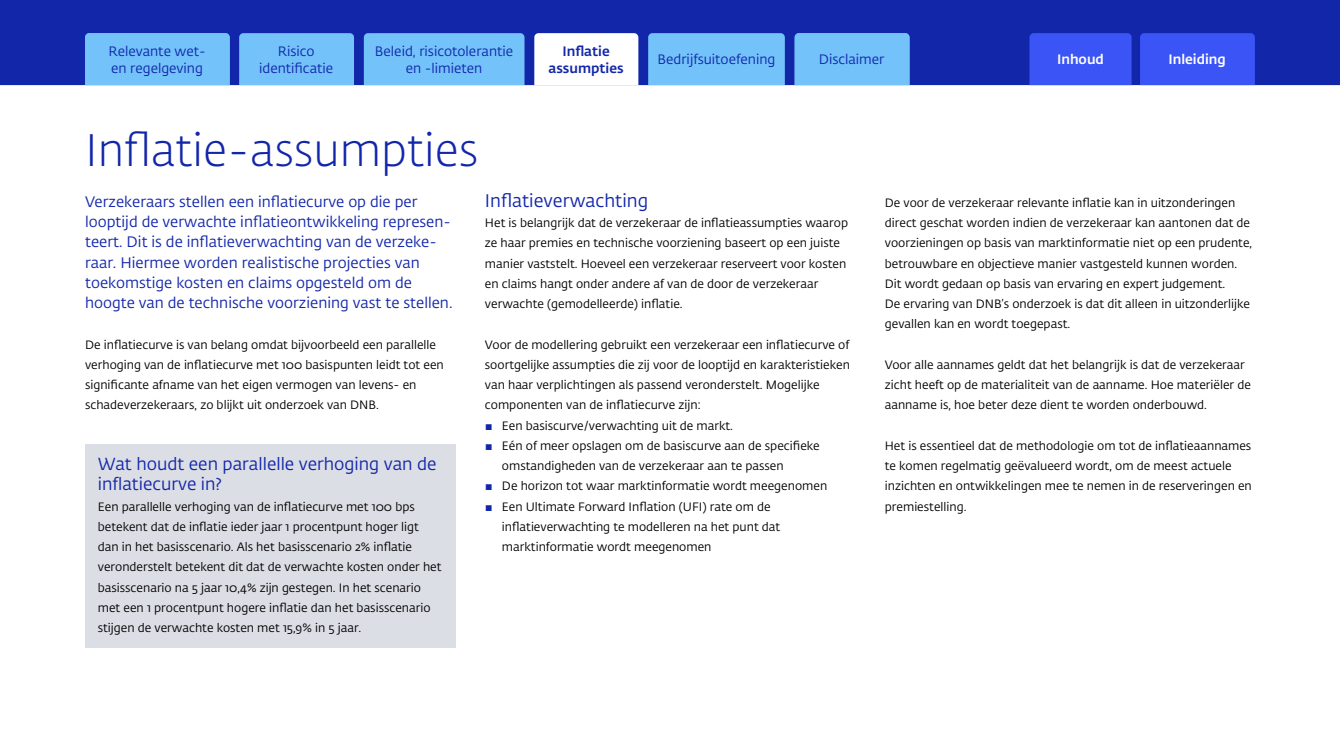
<style>
.page{position:relative;width:1340px;height:754px;background:#fff}
.page>*{position:absolute;margin:0;border:0;box-sizing:border-box;transform-origin:0 0}
.H2_Hoofdstuktitel{font:300 45px "DNB Fedra";color:#1226aa}
.H3_Paragraafkop{font:18px "DNB Fedra";color:#1226aa}
.H4_Kader_Kop{font:17.25px/20.2px "DNB Fedra";color:#1226aa}
.P_Intro{font:15px/20.2px "DNB Fedra";color:#1226aa}
.t1{font:13.5px/16.5px "DNB Fedra";color:#1226aa;text-align:center}
.t2{font:500 13.5px/16.5px "DNB Fedra";color:#1226aa;text-align:center}
.t3{font:500 13.5px "DNB Fedra";color:#fff}
.P_Broodtekst{font:12px/20.2px "DNB Fedra";color:#000}
.P_Kader_broodtekst{font:12px/20.2px "DNB Fedra";color:#000}
.s1{font-size:10.5px;color:#1226aa}
</style>
<div class="page">
<div style="left:0;top:0;width:1339px;height:85px;background:#1226aa"></div>
<div style="left:1140px;top:33px;width:114px;height:52px;background:#3b54f5"></div>
<div style="left:1029px;top:33px;width:102px;height:52px;background:#3b54f5"></div>
<div style="left:239px;top:33px;width:115px;height:52px;background:#73c2fa"></div>
<div style="left:364px;top:33px;width:160px;height:52px;background:#73c2fa"></div>
<svg style="left:534px;top:33px;width:104px;height:52px"></svg>
<div style="left:648px;top:33px;width:136px;height:52px;background:#73c2fa"></div>
<div style="left:85px;top:33px;width:145px;height:52px;background:#73c2fa"></div>
<div style="left:794px;top:33px;width:115px;height:52px;background:#73c2fa"></div>
<div style="left:85px;top:444px;width:370px;height:67px;background:#dcdee5"></div>
<div style="left:85px;top:488px;width:370px;height:159px;background:#dcdee5"></div>
<p class="t1" style="left:259px;top:43px;width:76px">Risico identificatie</p>
<p class="t1" style="left:375px;top:43px;width:140px">Beleid, risicotolerantie en -limieten</p>
<p class="t2" style="left:548px;top:43px;width:76px">Inflatie assumpties</p>
<p class="t1" style="left:657px;top:52px;width:119px">Bedrijfsuitoefening</p>
<p class="t1" style="left:108px;top:43px;width:99px;text-align:left">Relevante wet&shy;en -regelgeving</p>
<p class="t1" style="left:818px;top:52px;width:67px">Disclaimer</p>
<p class="t3" style="left:1057px;top:51px;width:48px">Inhoud</p>
<p class="t3" style="left:1168px;top:51px;width:59px">Inleiding</p>
<h2 class="H2_Hoofdstuktitel" style="left:85px;top:123px;width:395px">Inflatie-assumpties</h2>
<p class="P_Intro" style="left:85px;top:191px;width:369px">Verzekeraars stellen een inflatiecurve op die per looptijd de verwachte inflatieontwikkeling represen&shy;teert. Dit is de inflatieverwachting van de verzeke&shy;raar. Hiermee worden realistische projecties van toekomstige kosten en claims opgesteld om de hoogte van de technische voorziening vast te stellen.</p>
<p class="P_Broodtekst" style="left:85px;top:334px;width:360px">De inflatiecurve is van belang omdat bijvoorbeeld een parallelle verhoging van de inflatiecurve met 100 basispunten leidt tot een significante afname van het eigen vermogen van levens- en schadeverzekeraars, zo blijkt uit onderzoek van DNB.</p>
<h4 class="H4_Kader_Kop" style="left:98px;top:454px;width:340px">Wat houdt een parallelle verhoging van de inflatiecurve in?</h4>
<p class="P_Kader_broodtekst" style="left:98px;top:496px;width:345px">Een parallelle verhoging van de inflatiecurve met 100 bps betekent dat de inflatie ieder jaar 1 procentpunt hoger ligt dan in het basisscenario. Als het basisscenario 2% inflatie veronderstelt betekent dit dat de verwachte kosten onder het basisscenario na 5 jaar 10,4% zijn gestegen. In het scenario met een 1 procentpunt hogere inflatie dan het basisscenario stijgen de verwachte kosten met 15,9% in 5 jaar.</p>
<h3 class="H3_Paragraafkop" style="left:485px;top:189px;width:165px">Inflatieverwachting</h3>
<p class="P_Broodtekst" style="left:485px;top:213px;width:364px">Het is belangrijk dat de verzekeraar de inflatieassumpties waarop ze haar premies en technische voorziening baseert op een juiste manier vaststelt. Hoeveel een verzekeraar reserveert voor kosten en claims hangt onder andere af van de door de verzekeraar verwachte (gemodelleerde) inflatie.</p>
<p class="P_Broodtekst" style="left:485px;top:334px;width:366px">Voor de modellering gebruikt een verzekeraar een inflatiecurve of soortgelijke assumpties die zij voor de looptijd en karakteristieken van haar verplichtingen als passend veronderstelt. Mogelijke componenten van de inflatiecurve zijn:</p>
<p class="P_Broodtekst" style="left:485px;top:415px;width:250px"><span class="s1">▪</span> Een basiscurve/verwachting uit de markt.</p>
<p class="P_Broodtekst" style="left:502px;top:435px;width:319px;text-indent:-17px"><span class="s1">▪</span> Eén of meer opslagen om de basiscurve aan de specifieke omstandigheden van de verzekeraar aan te passen</p>
<p class="P_Broodtekst" style="left:485px;top:476px;width:344px"><span class="s1">▪</span> De horizon tot waar marktinformatie wordt meegenomen</p>
<p class="P_Broodtekst" style="left:502px;top:496px;width:280px;text-indent:-17px"><span class="s1">▪</span> Een Ultimate Forward Inflation (UFI) rate om de inflatieverwachting te modelleren na het punt dat marktinformatie wordt meegenomen</p>
<p class="P_Broodtekst" style="left:884px;top:192px;width:369px">De voor de verzekeraar relevante inflatie kan in uitzonderingen direct geschat worden indien de verzekeraar kan aantonen dat de voorzieningen op basis van marktinformatie niet op een prudente, betrouwbare en objectieve manier vastgesteld kunnen worden.<br>Dit wordt gedaan op basis van ervaring en expert judgement.<br>De ervaring van DNB’s onderzoek is dat dit alleen in uitzonderlijke gevallen kan en wordt toegepast.</p>
<p class="P_Broodtekst" style="left:884px;top:354px;width:367px">Voor alle aannames geldt dat het belangrijk is dat de verzekeraar zicht heeft op de materialiteit van de aanname. Hoe materiëler de aanname is, hoe beter deze dient te worden onderbouwd.</p>
<p class="P_Broodtekst" style="left:884px;top:435px;width:368px">Het is essentieel dat de methodologie om tot de inflatieaannames te komen regelmatig geëvalueerd wordt, om de meest actuele inzichten en ontwikkelingen mee te nemen in de reserveringen en premiestelling.</p>
</div>
